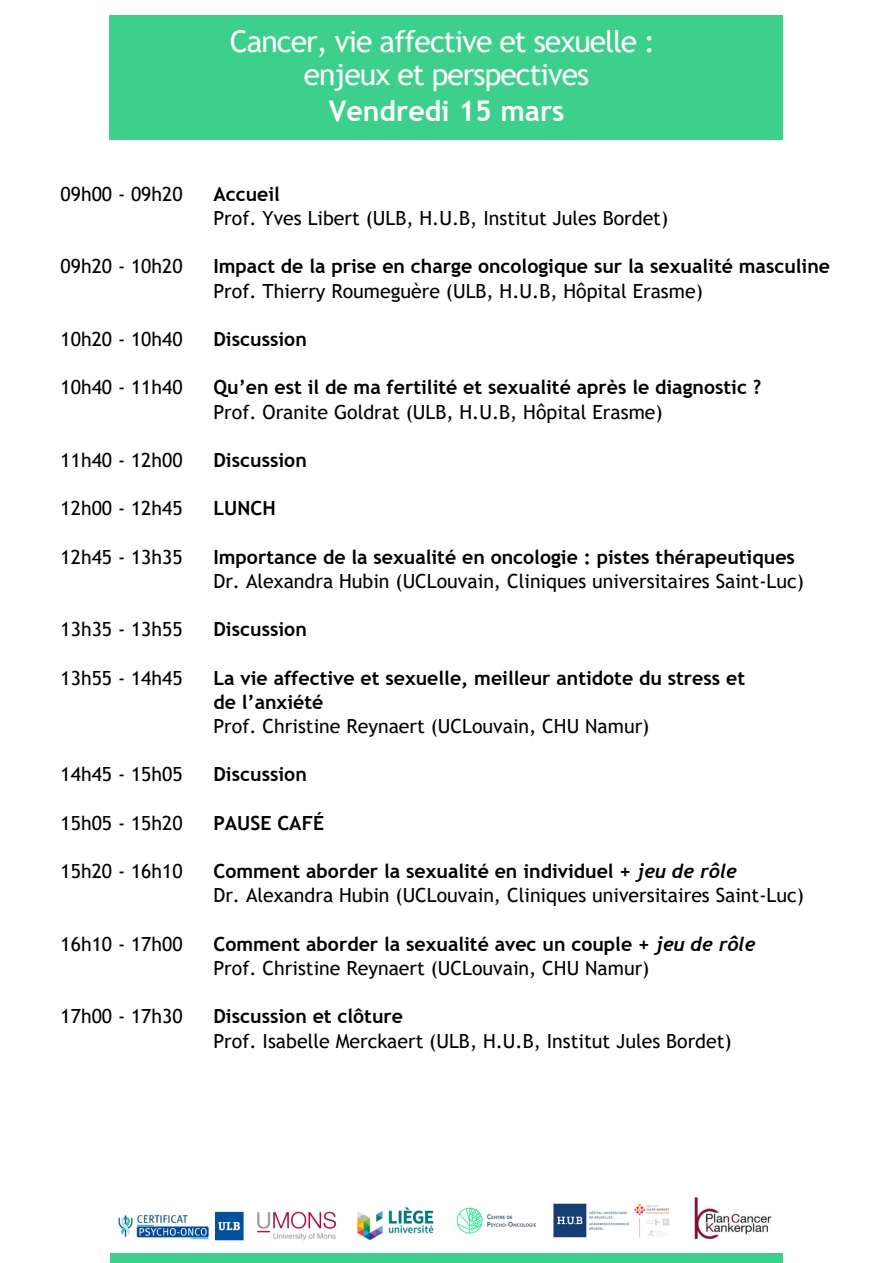
<style>
.page{position:relative;width:893px;height:1263px;background:#fff}
.page>*{position:absolute;margin:0;border:0;box-sizing:border-box;transform-origin:0 0}
.t1{font:30px/32.6px "Trebuchet MS";letter-spacing:-.035em;color:#fff;text-align:center}
.t2{font:700 28.5px "Trebuchet MS";color:#fff}
.t3{font:19.5px "Trebuchet MS";color:#000}
.t4{font:700 19.5px "Trebuchet MS";color:#000}
.s1{font-family:"Trebuchet";font-style:italic}
</style>
<div class="page">
<div style="left:110px;top:15px;width:672px;height:125px;background:#3dcf8c"></div>
<img style="left:118px;top:1197px;width:654px;height:44px">
<div style="left:110px;top:1253px;width:672px;height:10px;background:#3dcf8c"></div>
<p class="t3" style="left:61px;top:183px;width:123px">09h00 - 09h20</p>
<p class="t3" style="left:61px;top:255px;width:123px">09h20 - 10h20</p>
<p class="t3" style="left:61px;top:328px;width:123px">10h20 - 10h40</p>
<p class="t3" style="left:61px;top:376px;width:123px">10h40 - 11h40</p>
<p class="t3" style="left:61px;top:449px;width:123px">11h40 - 12h00</p>
<p class="t3" style="left:61px;top:497px;width:123px">12h00 - 12h45</p>
<p class="t3" style="left:61px;top:545px;width:123px">12h45 - 13h35</p>
<p class="t3" style="left:61px;top:618px;width:123px">13h35 - 13h55</p>
<p class="t3" style="left:61px;top:666px;width:123px">13h55 - 14h45</p>
<p class="t3" style="left:61px;top:763px;width:123px">14h45 - 15h05</p>
<p class="t3" style="left:61px;top:811px;width:123px">15h05 - 15h20</p>
<p class="t3" style="left:61px;top:860px;width:123px">15h20 - 16h10</p>
<p class="t3" style="left:61px;top:932px;width:123px">16h10 - 17h00</p>
<p class="t3" style="left:61px;top:1005px;width:123px">17h00 - 17h30</p>
<h2 class="t1" style="left:230px;top:25px;width:427px">Cancer, vie affective et sexuelle : enjeux et perspectives</h2>
<h1 class="t2" style="left:329px;top:94px;width:237px">Vendredi 15 mars</h1>
<p class="t4" style="left:213px;top:183px;width:68px">Accueil</p>
<p class="t3" style="left:213px;top:207px;width:456px">Prof. Yves Libert (ULB, H.U.B, Institut Jules Bordet)</p>
<p class="t4" style="left:213px;top:255px;width:618px">Impact de la prise en charge oncologique sur la sexualité masculine</p>
<p class="t3" style="left:213px;top:279px;width:491px">Prof. Thierry Roumeguère (ULB, H.U.B, Hôpital Erasme)</p>
<p class="t4" style="left:213px;top:328px;width:95px">Discussion</p>
<p class="t4" style="left:213px;top:376px;width:549px">Qu’en est il de ma fertilité et sexualité après le diagnostic ?</p>
<p class="t3" style="left:213px;top:400px;width:451px">Prof. Oranite Goldrat (ULB, H.U.B, Hôpital Erasme)</p>
<p class="t4" style="left:213px;top:449px;width:95px">Discussion</p>
<p class="t4" style="left:213px;top:497px;width:64px">LUNCH</p>
<p class="t4" style="left:213px;top:545px;width:583px">Importance de la sexualité en oncologie : pistes thérapeutiques</p>
<p class="t3" style="left:213px;top:570px;width:592px">Dr. Alexandra Hubin (UCLouvain, Cliniques universitaires Saint-Luc)</p>
<p class="t4" style="left:213px;top:618px;width:95px">Discussion</p>
<p class="t4" style="left:213px;top:666px;width:533px">La vie affective et sexuelle, meilleur antidote du stress et</p>
<p class="t4" style="left:213px;top:690px;width:111px">de l’anxiété</p>
<p class="t3" style="left:213px;top:715px;width:437px">Prof. Christine Reynaert (UCLouvain, CHU Namur)</p>
<p class="t4" style="left:213px;top:763px;width:95px">Discussion</p>
<p class="t4" style="left:213px;top:811px;width:112px">PAUSE CAFÉ</p>
<p class="t4" style="left:213px;top:860px;width:525px">Comment aborder la sexualité en individuel + <span class="s1">jeu de rôle</span></p>
<p class="t3" style="left:213px;top:884px;width:592px">Dr. Alexandra Hubin (UCLouvain, Cliniques universitaires Saint-Luc)</p>
<p class="t4" style="left:213px;top:932px;width:543px">Comment aborder la sexualité avec un couple + <span class="s1">jeu de rôle</span></p>
<p class="t3" style="left:213px;top:957px;width:437px">Prof. Christine Reynaert (UCLouvain, CHU Namur)</p>
<p class="t4" style="left:213px;top:1005px;width:191px">Discussion et clôture</p>
<p class="t3" style="left:213px;top:1029px;width:520px">Prof. Isabelle Merckaert (ULB, H.U.B, Institut Jules Bordet)</p>
</div>
